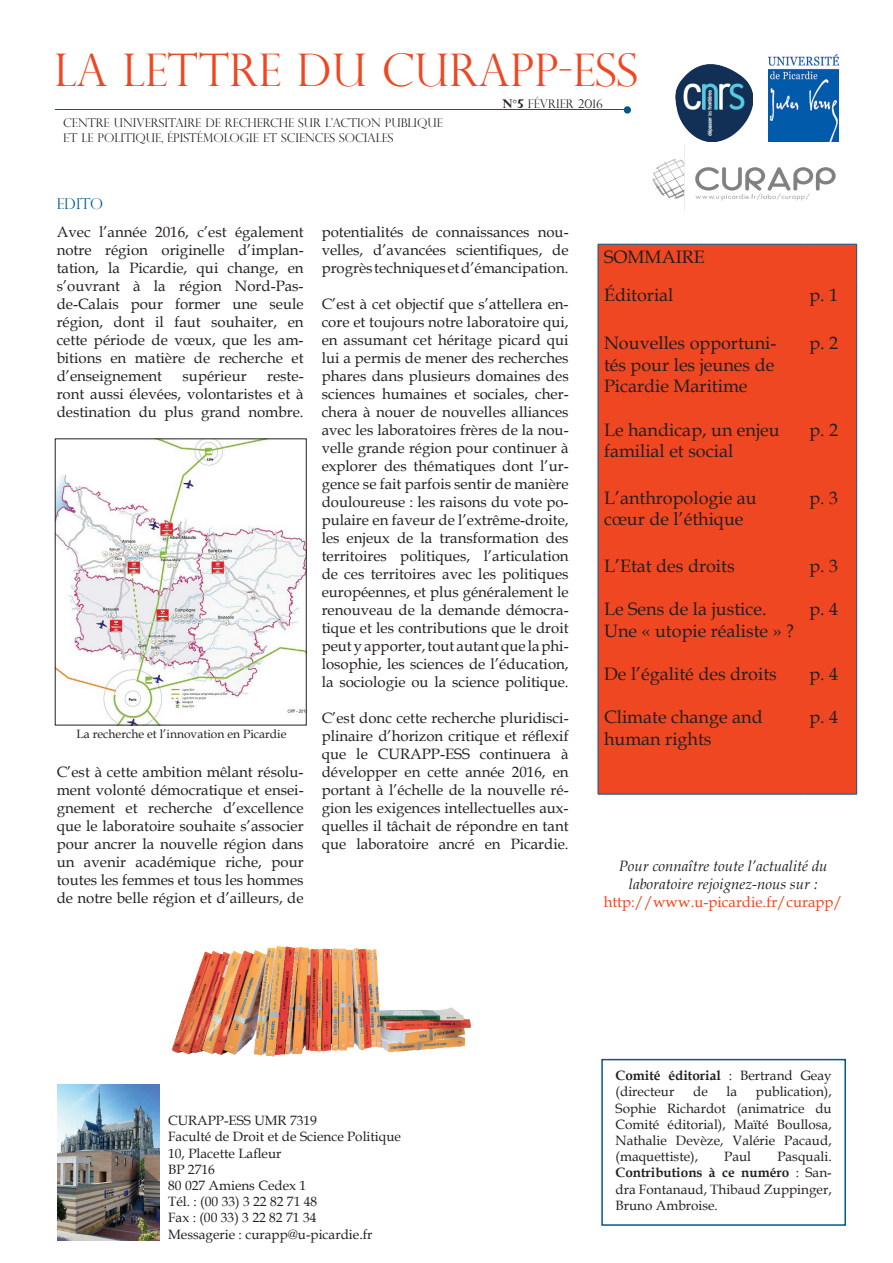
<style>
.page{position:relative;width:893px;height:1263px;background:#fff}
.page>*{position:absolute;margin:0;border:0;box-sizing:border-box;transform-origin:0 0}
.t1{font:300 45px "Perpetua Titling";color:#ef4722}
.t2{font:18px/21.6px "Book Antiqua";color:#231f20}
.t3{font:15px/18px "Book Antiqua";color:#231f20;text-align:justify}
.t4{font:italic 15px/18px "Book Antiqua";color:#231f20;text-align:center}
.t5{font:15px "Book Antiqua";color:#ef4722}
.t6{font:300 15px "Perpetua Titling";color:#00598c}
.t7{font:13.5px/16.2px "Book Antiqua";color:#231f20}
.t8{font:300 12px/14.4px "Perpetua Titling";color:#231f20}
.t9{font:12px "Book Antiqua";color:#231f20}
.s1{font-weight:700}
</style>
<div class="page">
<div style="left:599px;top:245px;width:257px;height:549px;background:#ef4722"></div>
<hr style="left:598px;top:244px;width:205px;height:1px;background:#00598c">
<hr style="left:598px;top:244px;width:1px;height:38px;background:#00598c">
<hr style="left:803px;top:244px;width:54px;height:1px;background:#00598c">
<hr style="left:856px;top:244px;width:1px;height:38px;background:#00598c">
<hr style="left:598px;top:282px;width:1px;height:48px;background:#00598c">
<hr style="left:856px;top:282px;width:1px;height:48px;background:#00598c">
<hr style="left:598px;top:330px;width:1px;height:155px;background:#00598c">
<hr style="left:856px;top:330px;width:1px;height:155px;background:#00598c">
<hr style="left:598px;top:485px;width:1px;height:68px;background:#00598c">
<hr style="left:856px;top:485px;width:1px;height:68px;background:#00598c">
<hr style="left:598px;top:553px;width:1px;height:241px;background:#00598c">
<hr style="left:856px;top:553px;width:1px;height:241px;background:#00598c">
<hr style="left:598px;top:794px;width:205px;height:1px;background:#00598c">
<hr style="left:803px;top:794px;width:54px;height:1px;background:#00598c">
<img style="left:675px;top:65px;width:77px;height:76px">
<img style="left:58px;top:1084px;width:102px;height:156px">
<img style="left:768px;top:54px;width:71px;height:88px">
<hr style="left:56px;top:109px;width:571px;height:1px;background:#00598c">
<div style="left:624px;top:106px;width:7px;height:8px;background:#00598c;border-radius:50%"></div>
<div style="left:601px;top:1059px;width:245px;height:167px;border:2px solid #00598c"></div>
<img style="left:652px;top:144px;width:184px;height:67px">
<img style="left:171px;top:946px;width:300px;height:111px">
<img style="left:57px;top:441px;width:247px;height:282px">
<h1 class="t1" style="left:54px;top:43px;width:585px">LA LETTRE DU CURAPP-ESS</h1>
<p class="t8" style="left:502px;top:96px;width:102px"><span class="s1">N°5</span> FÉVRIER 2016</p>
<p class="t8" style="left:63px;top:116px;width:381px">CENTRE UNIVERSITAIRE DE RECHERCHE SUR L’ACTION PUBLIQUE<br>ET LE POLITIQUE, ÉPISTÉMOLOGIE ET SCIENCES SOCIALES</p>
<p class="t6" style="left:57px;top:195px;width:11px">EDITO</p>
<p class="t3" style="left:57px;top:223px;width:248px">Avec l’année 2016, c’est également notre région originelle d’implan&shy;tation, la Picardie, qui change, en s’ouvrant à la région Nord-Pas&shy;de-Calais pour former une seule région, dont il faut souhaiter, en cette période de vœux, que les am&shy;bitions en matière de recherche et d’enseignement</p>
<p class="t3" style="left:183px;top:367px;width:66px">supérieur</p>
<p class="t3" style="left:57px;top:367px;width:248px;text-indent:210px">reste&shy;ront aussi élevées, volontaristes et à destination du plus grand nombre.</p>
<p class="t9" style="left:76px;top:726px;width:212px">La recherche et l’innovation en Picardie</p>
<p class="t3" style="left:57px;top:763px;width:248px">C’est à cette ambition mêlant résolu&shy;ment volonté démocratique et ensei&shy;gnement et recherche d’excellence que le laboratoire souhaite s’associer pour ancrer la nouvelle région dans un avenir académique riche, pour toutes les femmes et tous les hommes de notre belle région et d’ailleurs, de</p>
<p class="t3" style="left:322px;top:223px;width:248px">potentialités de connaissances nou&shy;velles, d’avancées scientifiques, de progrès techniques et d’émancipation.</p>
<p class="t3" style="left:322px;top:295px;width:249px">C’est à cet objectif que s’attellera en&shy;core et toujours notre laboratoire qui, en assumant cet héritage picard qui lui a permis de mener des recherches phares dans plusieurs domaines des sciences humaines et sociales, cher&shy;chera à nouer de nouvelles alliances avec les laboratoires frères de la nou&shy;velle grande région pour continuer à explorer des thématiques dont l’ur&shy;gence se fait parfois sentir de manière douloureuse : les raisons du vote po&shy;pulaire en faveur de l’extrême-droite, les enjeux de la transformation des territoires politiques, l’articulation de ces territoires avec les politiques européennes, et plus généralement le renouveau de la demande démocra&shy;tique et les contributions que le droit peut y apporter, tout autant que la phi&shy;losophie, les sciences de l’éducation, la sociologie ou la science politique.</p>
<p class="t3" style="left:322px;top:709px;width:248px">C’est donc cette recherche pluridisci&shy;plinaire d’horizon critique et réflexif que le CURAPP-ESS continuera à développer en cette année 2016, en portant à l’échelle de la nouvelle ré&shy;gion les exigences intellectuelles aux&shy;quelles il tâchait de répondre en tant que laboratoire ancré en Picardie.</p>
<p class="t2" style="left:604px;top:246px;width:41px">Somma</p>
<p class="t2" style="left:676px;top:246px;width:19px">ire</p>
<p class="t2" style="left:604px;top:283px;width:71px">Éditorial</p>
<p class="t2" style="left:809px;top:283px;width:30px">p. 1</p>
<p class="t2" style="left:604px;top:332px;width:174px">Nouvelles opportuni&shy;tés pour les jeunes de<br>Picardie Maritime</p>
<p class="t2" style="left:604px;top:418px;width:177px">Le handicap, un enjeu familial et social</p>
<p class="t2" style="left:809px;top:332px;width:30px">p. 2</p>
<p class="t2" style="left:809px;top:418px;width:30px">p. 2</p>
<p class="t2" style="left:604px;top:486px;width:154px">L’anthropologie au cœur de l’éthique</p>
<p class="t2" style="left:809px;top:486px;width:30px">p. 3</p>
<p class="t2" style="left:604px;top:555px;width:132px">L’Etat des droits</p>
<p class="t2" style="left:604px;top:598px;width:192px">Le Sens de la justice.<br>Une « utopie réaliste » ?</p>
<p class="t2" style="left:604px;top:663px;width:174px">De l’égalité des droits</p>
<p class="t2" style="left:604px;top:706px;width:160px">Climate change and human rights</p>
<p class="t2" style="left:809px;top:555px;width:30px">p. 3</p>
<p class="t2" style="left:809px;top:598px;width:30px">p. 4</p>
<p class="t2" style="left:809px;top:663px;width:30px">p. 4</p>
<p class="t2" style="left:809px;top:706px;width:30px">p. 4</p>
<p class="t4" style="left:619px;top:856px;width:210px">Pour connaître toute l’actualité du laboratoire rejoignez-nous sur :</p>
<p class="t5" style="left:604px;top:891px;width:240px">http://www.u-picardie.fr/curapp/</p>
<p class="t7" style="left:168px;top:1112px;width:234px">CURAPP-ESS UMR 7319<br>Faculté de Droit et de Science Politique<br>10, Placette Lafleur<br>BP 2716<br>80 027 Amiens Cedex 1<br>Tél. : (00 33) 3 22 82 71 48<br>Fax : (00 33) 3 22 82 71 34<br>Messagerie : curapp@u-picardie.fr</p>
<p class="t7" style="left:616px;top:1067px;width:218px"><span class="s1">Comité éditorial</span> : Bertrand Geay (directeur</p>
<p class="t7" style="left:616px;top:1083px;width:218px;text-align:justify;text-indent:140px">publication), Sophie Richardot (animatrice du Comité éditorial), Maïté Boullosa, Nathalie Devèze, Valérie Pacaud, (maquettiste),</p>
<p class="t7" style="left:693px;top:1083px;width:16px">de</p>
<p class="t7" style="left:727px;top:1083px;width:12px">la</p>
<p class="t7" style="left:616px;top:1148px;width:218px;text-align:justify;text-indent:162px">Pasquali.<br><span class="s1">Contributions à ce numéro</span> : San&shy;dra Fontanaud, Thibaud Zuppinger, Bruno Ambroise.</p>
<p class="t7" style="left:724px;top:1148px;width:28px">Paul</p>
</div>
